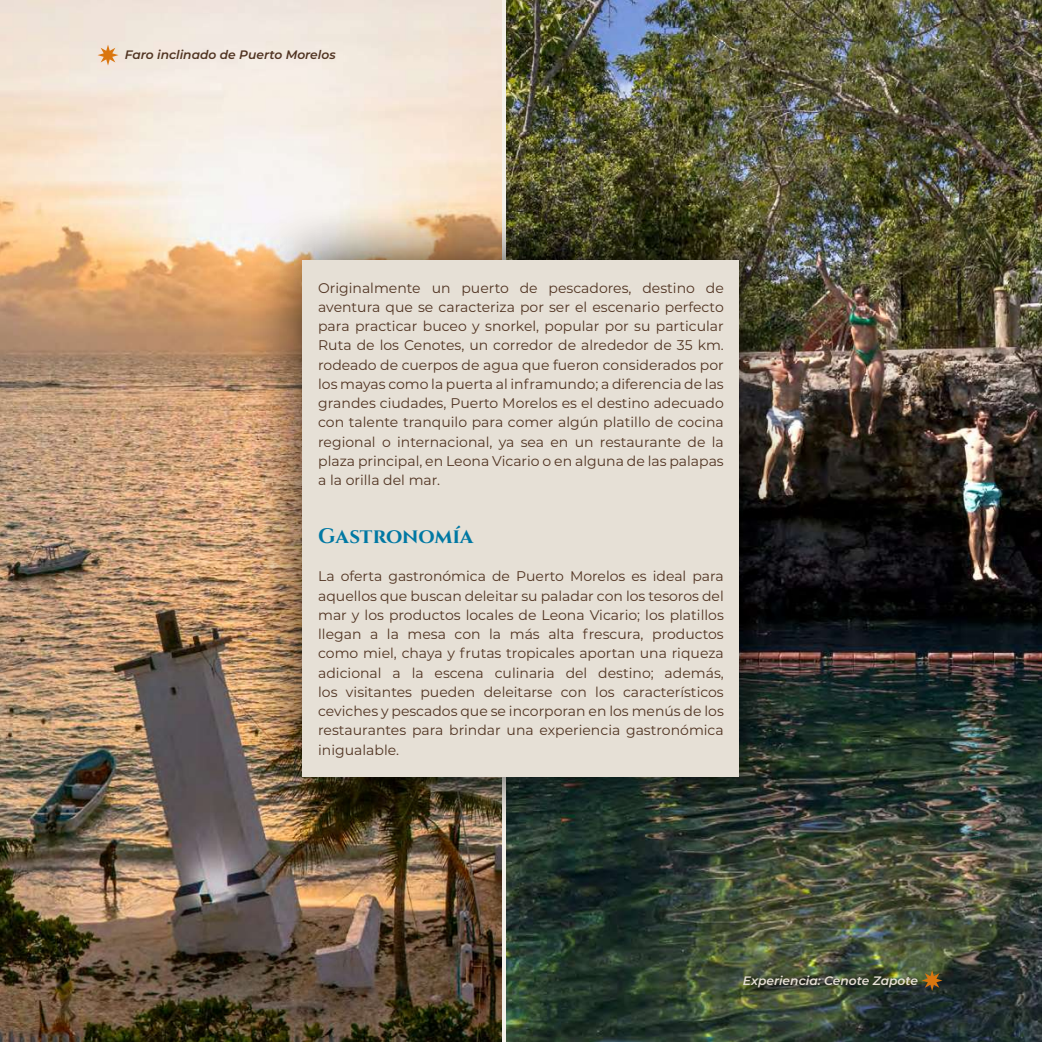
<style>
.page{position:relative;width:1042px;height:1042px;background:#fff}
.page>*{position:absolute;margin:0;border:0;box-sizing:border-box;transform-origin:0 0}
.t1{font:700 21px "Cinzel";letter-spacing:-.005em;color:#0078a3}
.t2{font:14px/19.2px "Montserrat";color:#513422;text-align:justify}
.t3{font:italic 600 12.25px "Montserrat";color:#513422}
.t4{font:italic 600 12.25px "Montserrat";color:#e6e0d6}
</style>
<div class="page">
<img style="left:0;top:0;width:501px;height:1042px">
<img style="left:506px;top:0;width:536px;height:1042px">
<div style="left:247px;top:205px;width:548px;height:627px;background:#000;opacity:.74"></div>
<div style="left:303px;top:260px;width:436px;height:516px;background:#e6e0d6"></div>
<svg style="left:921px;top:970px;width:21px;height:21px"></svg>
<svg style="left:98px;top:45px;width:20px;height:21px"></svg>
<div style="left:739px;top:971px;width:183px;height:21px;background:#000;opacity:.75"></div>
<p class="t3" style="left:125px;top:46px;width:212px">Faro inclinado de Puerto Morelos</p>
<p class="t2" style="left:318px;top:277px;width:407px">Originalmente un puerto de pescadores, destino de aventura que se caracteriza por ser el escenario perfecto para practicar buceo y snorkel, popular por su particular Ruta de los Cenotes, un corredor de alrededor de 35 km. rodeado de cuerpos de agua que fueron considerados por los mayas como la puerta al inframundo; a diferencia de las grandes ciudades, Puerto Morelos es el destino adecuado con talente tranquilo para comer algún platillo de cocina regional o internacional, ya sea en un restaurante de la plaza principal, en Leona Vicario o en alguna de las palapas a la orilla del mar.</p>
<h1 class="t1" style="left:318px;top:523px;width:157px">Gastronomía</h1>
<p class="t2" style="left:318px;top:566px;width:407px">La oferta gastronómica de Puerto Morelos es ideal para aquellos que buscan deleitar su paladar con los tesoros del mar y los productos locales de Leona Vicario; los platillos llegan a la mesa con la más alta frescura, productos como miel, chaya y frutas tropicales aportan una riqueza adicional a la escena culinaria del destino; además, los visitantes pueden deleitarse con los característicos ceviches y pescados que se incorporan en los menús de los restaurantes para brindar una experiencia gastronómica inigualable.</p>
<p class="t4" style="left:743px;top:972px;width:176px">Experiencia: Cenote Zapote</p>
</div>
